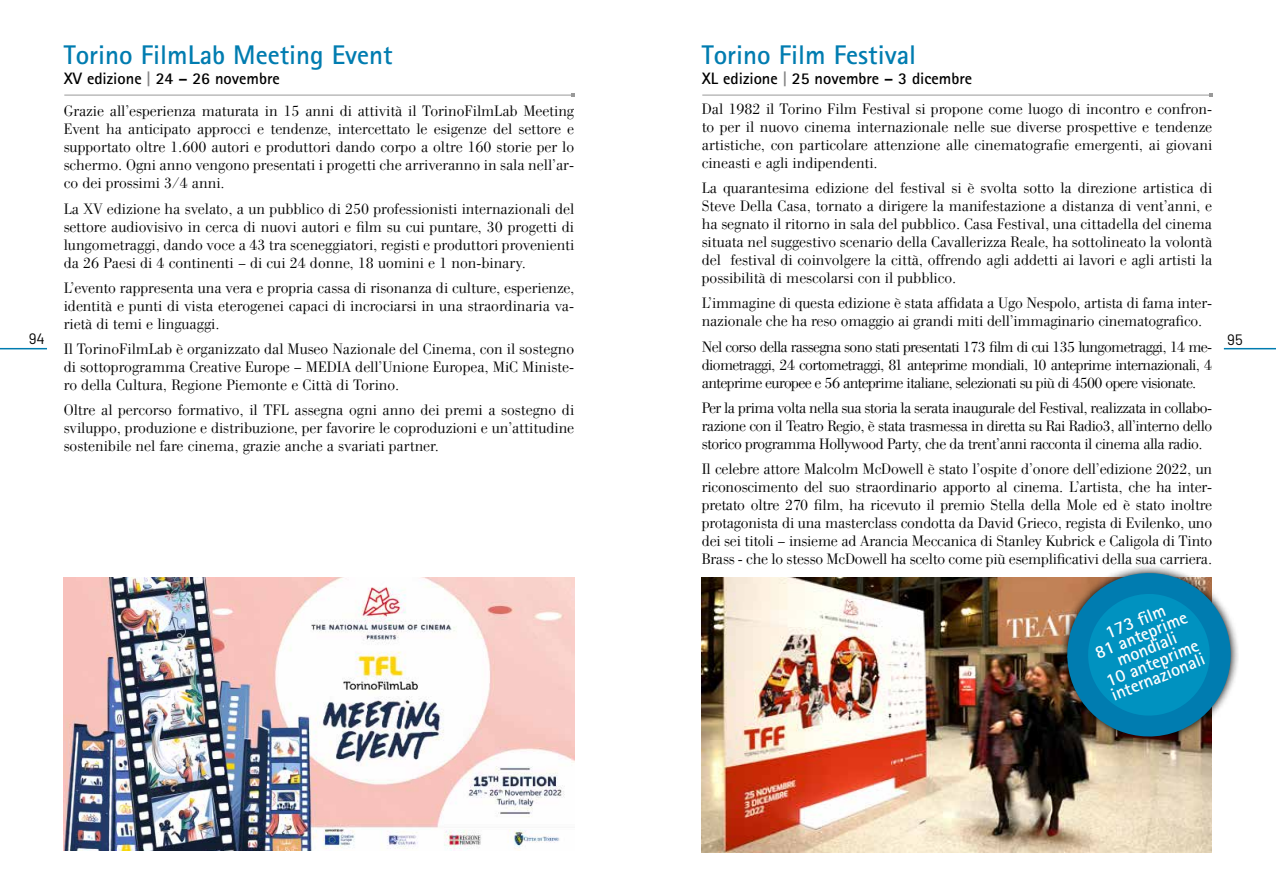
<style>
.page{position:relative;width:1276px;height:893px;background:#fff}
.page>*{position:absolute;margin:0;border:0;box-sizing:border-box;transform-origin:0 0}
.t1{font:700 27px "Rotis Sans Serif";color:#007cb0}
.t2{font:700 18px/15px "Rotis Sans Serif";color:#fff;text-align:center}
.t3{font:700 16.5px "Rotis Sans Serif";color:#000}
.t4{font:300 15px/18px "WTC Our Bodoni";letter-spacing:-.01em;color:#000;text-align:justify}
.t5{font:15px "Barlow";color:#000}
.s1{color:#878787}
</style>
<div class="page">
<hr style="left:0;top:348px;width:47px;height:1px;background:#007cb0">
<hr style="left:1224px;top:348px;width:52px;height:1px;background:#007cb0">
<img style="left:702px;top:577px;width:509px;height:276px">
<hr style="left:702px;top:95px;width:508px;height:1px;background:#999">
<svg style="left:1229px;top:617px;width:9px;height:76px"></svg>
<svg style="left:1058px;top:566px;width:171px;height:182px"></svg>
<hr style="left:64px;top:95px;width:509px;height:1px;background:#999">
<img style="left:64px;top:577px;width:510px;height:273px">
<h1 class="t1" style="left:64px;top:38px;width:330px">Torino FilmLab Meeting Event</h1>
<p class="t3" style="left:64px;top:68px;width:217px">XV edizione <span class="s1">|</span> 24 – 26 novembre</p>
<p class="t4" style="left:64px;top:102px;width:512px">Grazie all’esperienza maturata in 15 anni di attività il TorinoFilmLab Meeting Event ha anticipato approcci e tendenze, intercettato le esigenze del settore e supportato oltre 1.600 autori e produttori dando corpo a oltre 160 storie per lo schermo. Ogni anno vengono presentati i progetti che arriveranno in sala nell’ar&shy;co dei prossimi 3/4 anni.</p>
<p class="t4" style="left:64px;top:200px;width:512px">La XV edizione ha svelato, a un pubblico di 250 professionisti internazionali del settore audiovisivo in cerca di nuovi autori e film su cui puntare, 30 progetti di lungometraggi, dando voce a 43 tra sceneggiatori, registi e produttori provenienti da 26 Paesi di 4 continenti – di cui 24 donne, 18 uomini e 1 non-binary.</p>
<p class="t4" style="left:64px;top:279px;width:512px">L’evento rappresenta una vera e propria cassa di risonanza di culture, esperienze, identità e punti di vista eterogenei capaci di incrociarsi in una straordinaria va&shy;rietà di temi e linguaggi.</p>
<p class="t4" style="left:64px;top:340px;width:512px">Il TorinoFilmLab è organizzato dal Museo Nazionale del Cinema, con il sostegno di sottoprogramma Creative Europe – MEDIA dell’Unione Europea, MiC Ministe&shy;ro della Cultura, Regione Piemonte e Città di Torino.</p>
<p class="t4" style="left:64px;top:401px;width:512px">Oltre al percorso formativo, il TFL assegna ogni anno dei premi a sostegno di sviluppo, produzione e distribuzione, per favorire le coproduzioni e un’attitudine sostenibile nel fare cinema, grazie anche a svariati partner.</p>
<h1 class="t1" style="left:702px;top:38px;width:216px">Torino Film Festival</h1>
<p class="t3" style="left:702px;top:68px;width:272px">XL edizione <span class="s1">|</span> 25 novembre – 3 dicembre</p>
<p class="t4" style="left:702px;top:100px;width:512px">Dal 1982 il Torino Film Festival si propone come luogo di incontro e confron&shy;to per il nuovo cinema internazionale nelle sue diverse prospettive e tendenze artistiche, con particolare attenzione alle cinematografie emergenti, ai giovani cineasti e agli indipendenti.</p>
<p class="t4" style="left:702px;top:179px;width:512px">La quarantesima edizione del festival si è svolta sotto la direzione artistica di Steve Della Casa, tornato a dirigere la manifestazione a distanza di vent’anni, e ha segnato il ritorno in sala del pubblico. Casa Festival, una cittadella del cinema situata nel suggestivo scenario della Cavallerizza Reale, ha sottolineato la volontà del festival di coinvolgere la città, offrendo agli addetti ai lavori e agli artisti la possibilità di mescolarsi con il pubblico.</p>
<p class="t4" style="left:702px;top:294px;width:512px">L’immagine di questa edizione è stata affidata a Ugo Nespolo, artista di fama inter&shy;nazionale che ha reso omaggio ai grandi miti dell’immaginario cinematografico.</p>
<p class="t4" style="left:702px;top:338px;width:512px">Nel corso della rassegna sono stati presentati 173 film di cui 135 lungometraggi, 14 me&shy;diometraggi, 24 cortometraggi, 81 anteprime mondiali, 10 anteprime internazionali, 4 anteprime europee e 56 anteprime italiane, selezionati su più di 4500 opere visionate.</p>
<p class="t4" style="left:702px;top:399px;width:512px">Per la prima volta nella sua storia la serata inaugurale del Festival, realizzata in collabo&shy;razione con il Teatro Regio, è stata trasmessa in diretta su Rai Radio3, all’interno dello storico programma Hollywood Party, che da trent’anni racconta il cinema alla radio.</p>
<p class="t4" style="left:702px;top:460px;width:512px">Il celebre attore Malcolm McDowell è stato l’ospite d’onore dell’edizione 2022, un riconoscimento del suo straordinario apporto al cinema. L’artista, che ha inter&shy;pretato oltre 270 film, ha ricevuto il premio Stella della Mole ed è stato inoltre protagonista di una masterclass condotta da David Grieco, regista di Evilenko, uno dei sei titoli – insieme ad Arancia Meccanica di Stanley Kubrick e Caligola di Tinto Brass - che lo stesso McDowell ha scelto come più esemplificativi della sua carriera.</p>
<p class="t5" style="left:29px;top:330px;width:18px">94</p>
<p class="t5" style="left:1227px;top:330px;width:17px">95</p>
<p class="t2" style="left:1086px;top:632px;width:101px;rotate:-22deg">173 fi lm<br>81 anteprime mondiali<br>10 anteprime internazionali</p>
</div>
